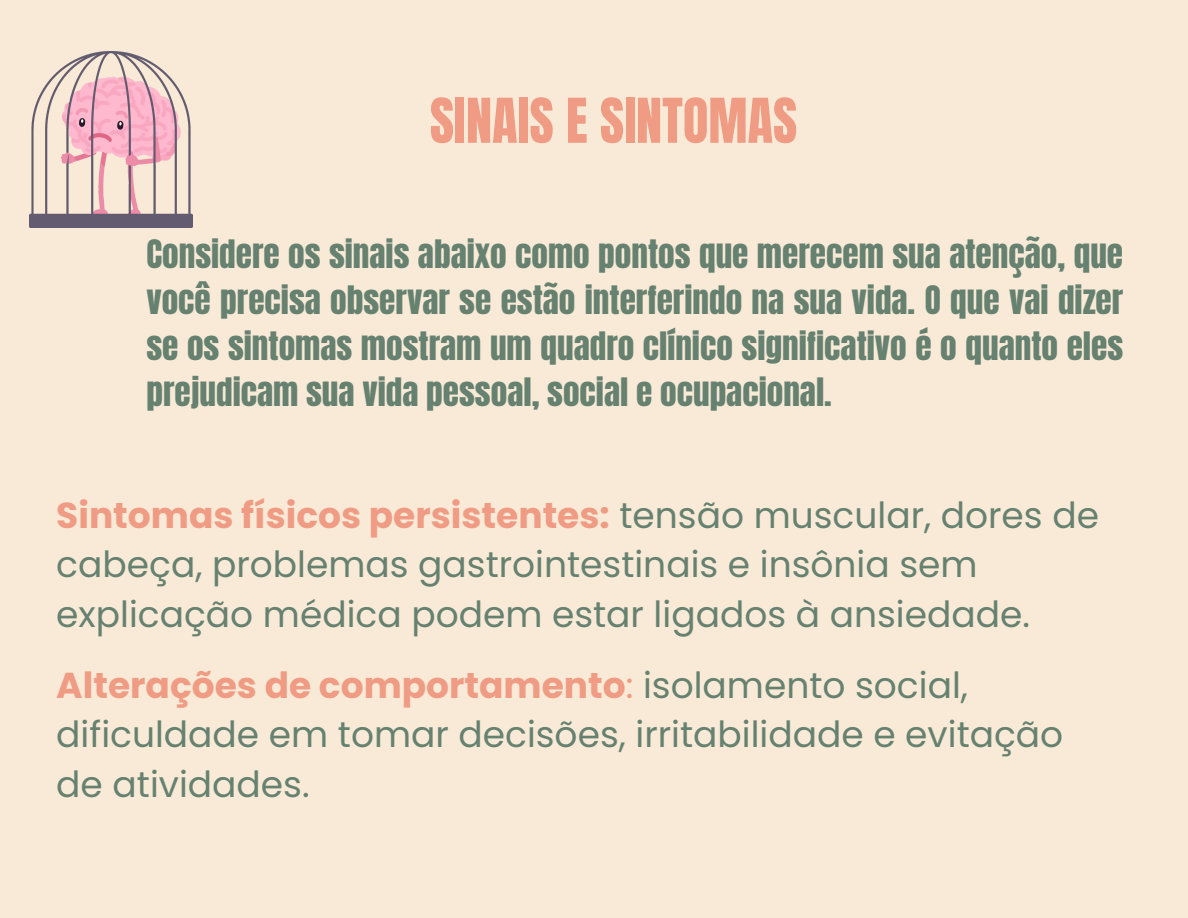
<style>
.page{position:relative;width:1188px;height:918px;background:#f8ead6}
.page>*{position:absolute;margin:0;border:0;box-sizing:border-box;transform-origin:0 0}
.t1{font:52.5px "Anton";color:#f09b84}
.t2{font:36px/49.5px "Poppins";color:#668170}
.t3{font:33.3px/46.2px "Anton";color:#668170;text-align:justify}
.s1{font-weight:700;color:#f09b84}
.s2{color:#f09b84}
</style>
<div class="page">
<img style="left:29px;top:51px;width:163px;height:177px">
<p class="t1" style="left:430px;top:83px;width:369px">SINAIS E SINTOMAS</p>
<p class="t3" style="left:146px;top:231px;width:978px">Considere os sinais abaixo como pontos que merecem sua atenção, que você precisa observar se estão interferindo na sua vida. O que vai dizer se os sintomas mostram um quadro clínico significativo é o quanto eles prejudicam sua vida pessoal, social e ocupacional.</p>
<p class="t2" style="left:56px;top:491px;width:1044px"><span class="s1">Sintomas físicos persistentes:</span> tensão muscular, dores de cabeça, problemas gastrointestinais e insônia sem explicação médica podem estar ligados à ansiedade.</p>
<p class="t2" style="left:56px;top:660px;width:1009px"><span class="s1">Alterações de comportamento</span><span class="s2">:</span> isolamento social, dificuldade em tomar decisões, irritabilidade e evitação de atividades.</p>
</div>
